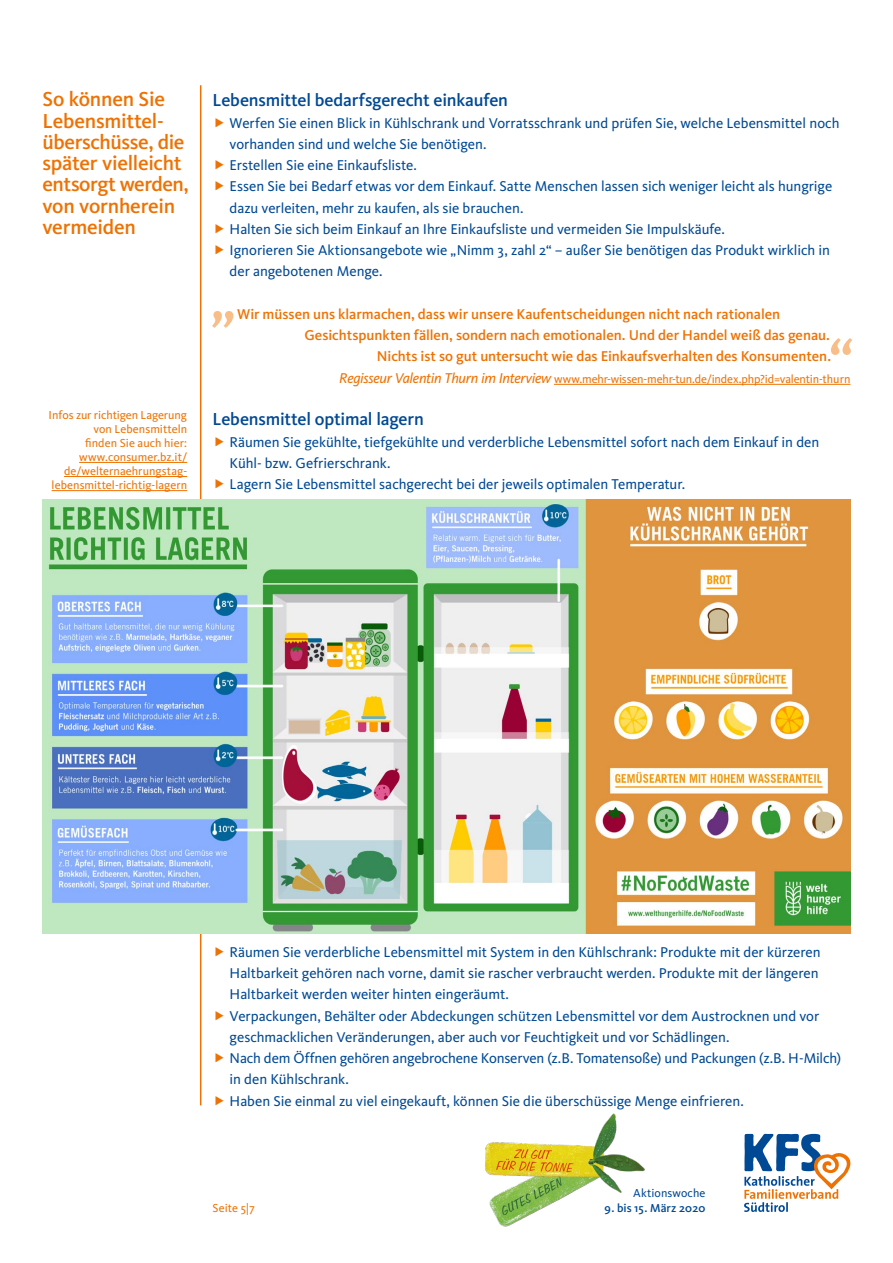
<style>
.page{position:relative;width:893px;height:1263px;background:#fff}
.page>*{position:absolute;margin:0;border:0;box-sizing:border-box;transform-origin:0 0}
.t1{font:italic 500 60px "Kievit";color:#f9bd88}
.t2{font:500 21px/21.3px "Kievit";letter-spacing:-.015em;color:#ee7203}
.t3{font:500 18px "Kievit";letter-spacing:-.01em;color:#004994}
.t4{font:14.7px/21.3px "Kievit";letter-spacing:-.005em;color:#004994}
.t5{font:500 14.7px "Kievit";color:#ee7203}
.t6{font:12px/14.1px "Kievit";color:#ee7203;text-align:right}
.t7{font:500 12px "Kievit";letter-spacing:.015em;color:#004994}
.t8{font:12px "Kievit";letter-spacing:.01em;color:#004994}
.s1{font-style:italic;font-size:14.7px}
</style>
<div class="page">
<hr style="left:200px;top:86px;width:1px;height:1019px;background:#ee7203">
<hr style="left:554px;top:384px;width:296px;height:1px;background:#ee7203">
<img style="left:43px;top:500px;width:807px;height:433px">
<hr style="left:79px;top:462px;width:108px;height:1px;background:#ee7203">
<hr style="left:64px;top:476px;width:123px;height:1px;background:#ee7203">
<hr style="left:52px;top:490px;width:135px;height:1px;background:#ee7203">
<svg style="left:744px;top:1134px;width:107px;height:78px"></svg>
<img style="left:485px;top:1114px;width:160px;height:113px">
<h2 class="t2" style="left:43px;top:89px;width:148px">So können Sie<br>Lebensmittel&shy;überschüsse, die später vielleicht entsorgt werden, von vornherein vermeiden</h2>
<p class="t3" style="left:213px;top:90px;width:297px">Lebensmittel bedarfsgerecht einkaufen</p>
<p class="t4" style="left:230px;top:112px;width:611px">Werfen Sie einen Blick in Kühlschrank und Vorratsschrank und prüfen Sie, welche Lebensmittel noch vorhanden sind und welche Sie benötigen.<br>Erstellen Sie eine Einkaufsliste.<br>Essen Sie bei Bedarf etwas vor dem Einkauf. Satte Menschen lassen sich weniger leicht als hungrige dazu verleiten, mehr zu kaufen, als sie brauchen.<br>Halten Sie sich beim Einkauf an Ihre Einkaufsliste und vermeiden Sie Impulskäufe.<br>Ignorieren Sie Aktionsangebote wie „Nimm 3, zahl 2“ – außer Sie benötigen das Produkt wirklich in der angebotenen Menge.</p>
<p class="t6" style="left:49px;top:408px;width:140px">Infos zur richtigen Lagerung von Lebensmitteln<br>finden Sie auch hier: www.consumer.bz.it/ de/welternaehrungstag&shy;lebensmittel-richtig-lagern</p>
<h1 class="t1" style="left:213px;top:263px;width:26px">„</h1>
<p class="t5" style="left:237px;top:305px;width:545px">Wir müssen uns klarmachen, dass wir unsere Kaufentscheidungen nicht nach rationalen</p>
<p class="t5" style="left:304px;top:327px;width:527px">Gesichtspunkten fällen, sondern nach emotionalen. Und der Handel weiß das genau.</p>
<p class="t5" style="left:377px;top:348px;width:456px">Nichts ist so gut untersucht wie das Einkaufsverhalten des Konsumenten.</p>
<p class="t6" style="left:339px;top:372px;width:513px"><span class="s1">Regisseur Valentin Thurn im Interview</span> www.mehr-wissen-mehr-tun.de/index.php?id=valentin-thurn</p>
<h1 class="t1" style="left:826px;top:323px;width:26px">“</h1>
<p class="t3" style="left:213px;top:409px;width:213px">Lebensmittel optimal lagern</p>
<p class="t4" style="left:230px;top:431px;width:591px">Räumen Sie gekühlte, tiefgekühlte und verderbliche Lebensmittel sofort nach dem Einkauf in den<br>Kühl- bzw. Gefrierschrank.<br>Lagern Sie Lebensmittel sachgerecht bei der jeweils optimalen Temperatur.</p>
<p class="t4" style="left:230px;top:941px;width:613px">Räumen Sie verderbliche Lebensmittel mit System in den Kühlschrank: Produkte mit der kürzeren Haltbarkeit gehören nach vorne, damit sie rascher verbraucht werden. Produkte mit der längeren Haltbarkeit werden weiter hinten eingeräumt.<br>Verpackungen, Behälter oder Abdeckungen schützen Lebensmittel vor dem Austrocknen und vor geschmacklichen Veränderungen, aber auch vor Feuchtigkeit und vor Schädlingen.<br>Nach dem Öffnen gehören angebrochene Konserven (z.B. Tomatensoße) und Packungen (z.B. H-Milch) in den Kühlschrank.<br>Haben Sie einmal zu viel eingekauft, können Sie die überschüssige Menge einfrieren.</p>
<p class="t6" style="left:213px;top:1201px;width:44px">Seite 5|7</p>
<p class="t8" style="left:633px;top:1186px;width:74px">Aktionswoche</p>
<p class="t7" style="left:605px;top:1201px;width:102px">9. bis 15. März 2020</p>
</div>
